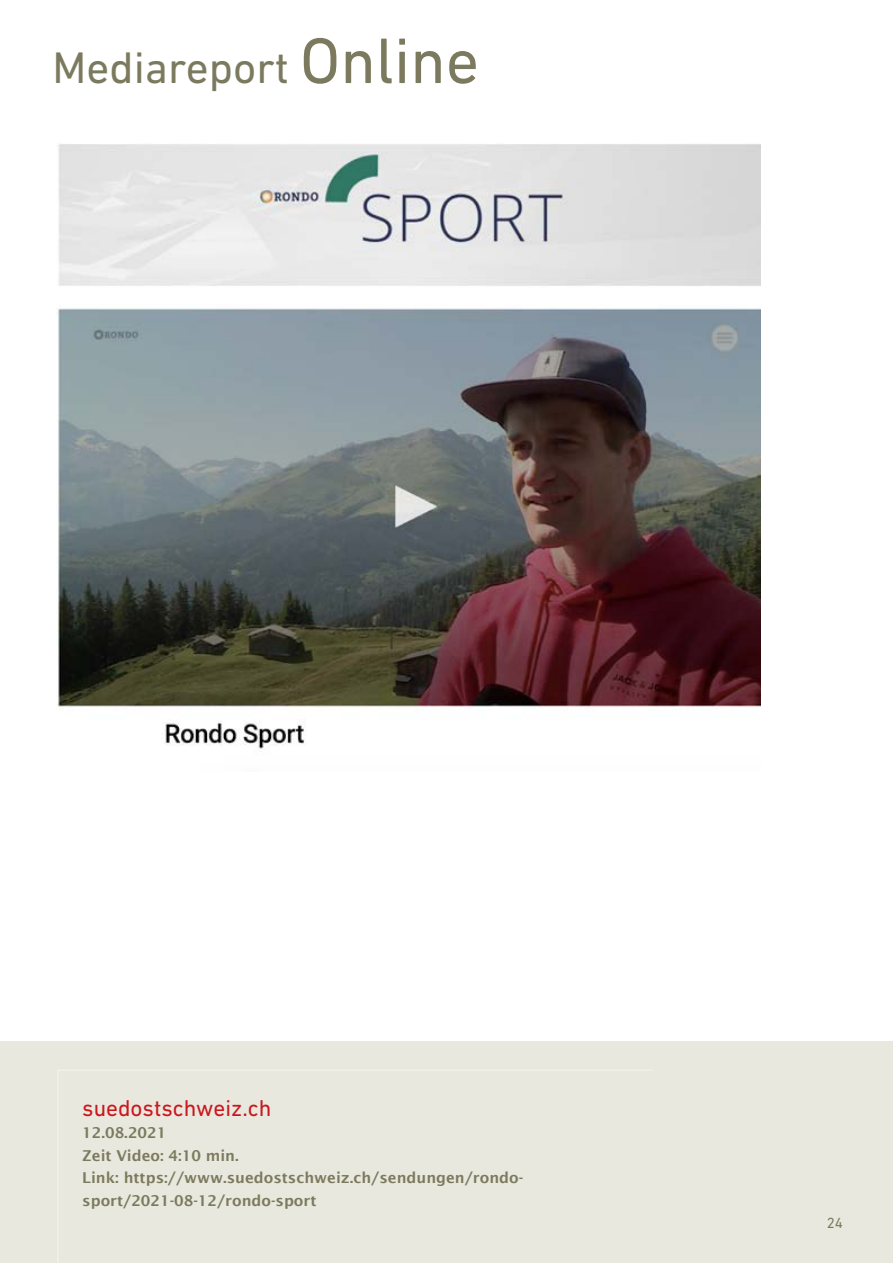
<style>
.page{position:relative;width:893px;height:1263px;background:#fff}
.page>*{position:absolute;margin:0;border:0;box-sizing:border-box;transform-origin:0 0}
.t1{font:45px "DIN Next LT Pro";color:#7c7a5e}
.t2{font:23.25px "DIN Next LT Pro";color:#ca171e}
.t3{font:600 15px/22.5px "Lucida Sans";color:#7c7a5e}
.t4{font:15px "DIN Next LT Pro";color:#7c7a5e}
.s1{font-size:65.4px}
</style>
<div class="page">
<div style="left:0;top:1041px;width:893px;height:222px;background:#e9e8de"></div>
<svg style="left:58px;top:1070px;width:594px;height:1px"></svg>
<img style="left:56px;top:144px;width:705px;height:605px">
<h1 class="t1" style="left:53px;top:42px;width:428px">Mediareport <span class="s1">Online</span></h1>
<h2 class="t2" style="left:82px;top:1094px;width:191px">suedostschweiz.ch</h2>
<p class="t3" style="left:82px;top:1121px;width:442px">12.08.2021<br>Zeit Video: 4:10 min.<br>Link: https://www.suedostschweiz.ch/sendungen/rondo&shy;sport/2021-08-12/rondo-sport</p>
<p class="t4" style="left:827px;top:1215px;width:18px">24</p>
</div>
